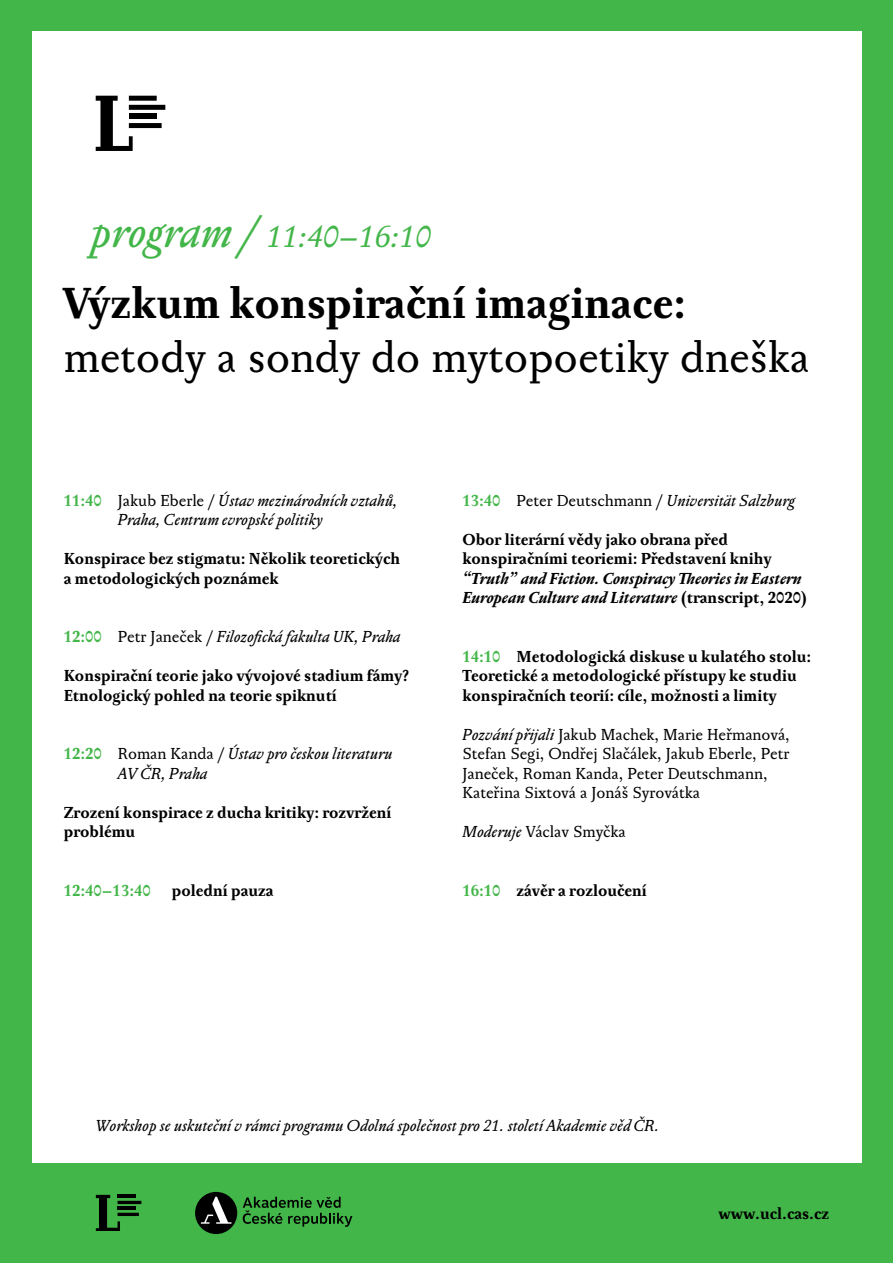
<style>
.page{position:relative;width:893px;height:1263px;background:#43b649}
.page>*{position:absolute;margin:0;border:0;box-sizing:border-box;transform-origin:0 0}
.t1{font:45px "Pentagraf";color:#000}
.t2{font:700 45px "Pentagraf";color:#000}
.t3{font:italic 31.5px "Pentagraf";color:#43b649}
.t4{font:700 16.5px/19.5px "Pentagraf";color:#000}
.t5{font:italic 16.5px/19.5px "Pentagraf";color:#000}
.t6{font:16.5px/19.5px "Pentagraf";color:#000}
.t7{font:italic 700 16.5px/19.5px "Pentagraf";color:#000}
.t8{font:700 16.5px "Pentagraf";color:#43b649}
.s1{font-size:45px}
.s2{font-weight:700;font-style:normal;color:#43b649}
.s3{font-style:normal}
.s4{color:#43b649}
.s5{font-style:italic}
</style>
<div class="page">
<div style="left:32px;top:32px;width:829px;height:1131px;background:#fff"></div>
<div style="left:129px;top:96px;width:28px;height:5px;background:#000"></div>
<div style="left:129px;top:105px;width:36px;height:5px;background:#000"></div>
<div style="left:129px;top:114px;width:28px;height:5px;background:#000"></div>
<div style="left:129px;top:123px;width:33px;height:5px;background:#000"></div>
<svg style="left:96px;top:96px;width:37px;height:55px"></svg>
<hr style="left:118px;top:1195px;width:18px;height:3px;background:#000">
<hr style="left:118px;top:1201px;width:23px;height:3px;background:#000">
<hr style="left:118px;top:1207px;width:18px;height:3px;background:#000">
<hr style="left:118px;top:1213px;width:21px;height:3px;background:#000">
<svg style="left:96px;top:1195px;width:24px;height:36px"></svg>
<div style="left:195px;top:1192px;width:42px;height:42px;background:#000;border-radius:50%"></div>
<svg style="left:201px;top:1197px;width:30px;height:27px"></svg>
<svg style="left:243px;top:1197px;width:109px;height:30px"></svg>
<h2 class="t3" style="left:91px;top:217px;width:342px"><span class="s1">program /</span> 11:40–16:10</h2>
<h1 class="t2" style="left:64px;top:276px;width:623px">Výzkum konspirační imaginace:</h1>
<h1 class="t1" style="left:64px;top:331px;width:747px">metody a sondy do mytopoetiky dneška</h1>
<p class="t5" style="left:118px;top:490px;width:281px;text-indent:-54px"><span class="s2">11:40</span> <span class="s3">Jakub Eberle /</span> Ústav mezinárodních vztahů,<br>Praha, Centrum evropské politiky</p>
<p class="t4" style="left:64px;top:549px;width:338px">Konspirace bez stigmatu: Několik teoretických a metodologických poznámek</p>
<p class="t5" style="left:64px;top:627px;width:338px"><span class="s2">12:00</span> <span class="s3">Petr Janeček /</span> Filozofická fakulta UK, Praha</p>
<p class="t4" style="left:64px;top:666px;width:347px">Konspirační teorie jako vývojové stadium fámy?<br>Etnologický pohled na teorie spiknutí</p>
<p class="t5" style="left:118px;top:744px;width:276px;text-indent:-54px"><span class="s2">12:20</span> <span class="s3">Roman Kanda /</span> Ústav pro českou literaturu<br>AV ČR, Praha</p>
<p class="t4" style="left:64px;top:803px;width:329px">Zrození konspirace z ducha kritiky: rozvržení problému</p>
<p class="t8" style="left:64px;top:880px;width:88px">12:40–13:40</p>
<p class="t4" style="left:172px;top:881px;width:104px">polední pauza</p>
<p class="t5" style="left:462px;top:490px;width:334px"><span class="s2">13:40</span> <span class="s3">Peter Deutschmann /</span> Universität Salzburg</p>
<p class="t4" style="left:462px;top:530px;width:311px">Obor literární vědy jako obrana před konspiračními teoriemi: Představení knihy</p>
<p class="t7" style="left:462px;top:569px;width:347px">“Truth” and Fiction. Conspiracy Theories in Eastern<br>European Culture and Literature <span class="s3">(transcript, 2020)</span></p>
<p class="t4" style="left:462px;top:647px;width:350px"><span class="s4">14:10</span> Metodologická diskuse u kulatého stolu:<br>Teoretické a metodologické přístupy ke studiu konspiračních teorií: cíle, možnosti a limity</p>
<p class="t6" style="left:462px;top:725px;width:329px"><span class="s5">Pozvání přijali</span> Jakub Machek, Marie Heřmanová, Stefan Segi, Ondřej Slačálek, Jakub Eberle, Petr Janeček, Roman Kanda, Peter Deutschmann, Kateřina Sixtová a Jonáš Syrovátka</p>
<p class="t6" style="left:462px;top:822px;width:165px"><span class="s5">Moderuje</span> Václav Smyčka</p>
<p class="t4" style="left:462px;top:881px;width:186px"><span class="s4">16:10</span> závěr a rozloučení</p>
<p class="t5" style="left:96px;top:1116px;width:565px">Workshop se uskuteční v rámci programu Odolná společnost pro 21. století Akademie věd ČR.</p>
<p class="t4" style="left:718px;top:1204px;width:112px">www.ucl.cas.cz</p>
</div>
